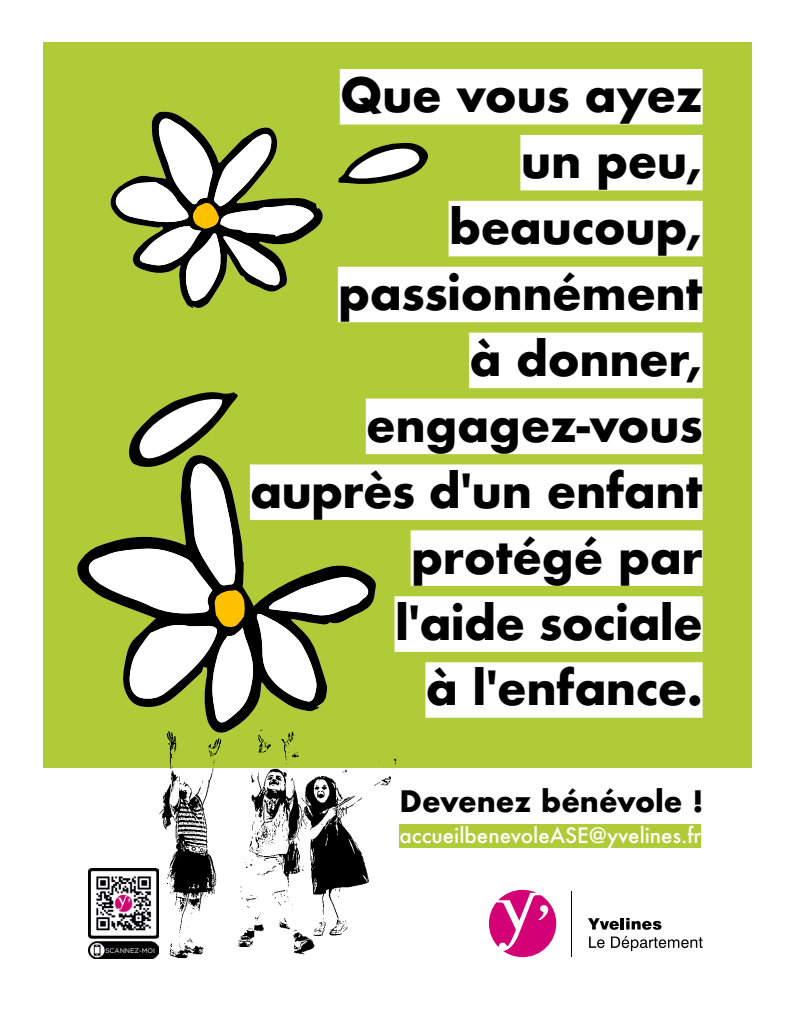
<style>
.page{position:relative;width:794px;height:1021px;background:#fff}
.page>*{position:absolute;margin:0;border:0;box-sizing:border-box;transform-origin:0 0}
.t1{font:700 45.8px/65.9px "Futura";letter-spacing:-.01em;color:#000;text-align:right}
.t2{font:700 28.8px "Futura";color:#000}
.t3{font:500 20.7px "Futura";color:#fff}
.t4{font:6.6px "Gotham";color:#fff}
</style>
<div class="page">
<div style="left:43px;top:43px;width:708px;height:724px;background:#afcb37"></div>
<svg style="left:588px;top:918px;width:31px;height:11px"></svg>
<hr style="left:620px;top:918px;width:4px;height:11px;background:#000">
<svg style="left:626px;top:917px;width:35px;height:12px"></svg>
<svg style="left:589px;top:936px;width:15px;height:12px"></svg>
<svg style="left:611px;top:935px;width:91px;height:16px"></svg>
<hr style="left:571px;top:891px;width:1px;height:66px;background:#000">
<svg style="left:489px;top:889px;width:67px;height:68px"></svg>
<svg style="left:338px;top:143px;width:90px;height:41px"></svg>
<svg style="left:77px;top:454px;width:299px;height:273px"></svg>
<svg style="left:86px;top:392px;width:283px;height:332px"></svg>
<div style="left:340px;top:69px;width:362px;height:55px;background:#fff"></div>
<div style="left:520px;top:135px;width:182px;height:55px;background:#fff"></div>
<div style="left:448px;top:201px;width:254px;height:55px;background:#fff"></div>
<div style="left:338px;top:267px;width:364px;height:55px;background:#fff"></div>
<div style="left:469px;top:332px;width:233px;height:56px;background:#fff"></div>
<div style="left:366px;top:398px;width:336px;height:56px;background:#fff"></div>
<div style="left:250px;top:464px;width:452px;height:56px;background:#fff"></div>
<div style="left:411px;top:530px;width:291px;height:56px;background:#fff"></div>
<div style="left:394px;top:596px;width:308px;height:56px;background:#fff"></div>
<div style="left:425px;top:662px;width:277px;height:55px;background:#fff"></div>
<svg style="left:110px;top:111px;width:213px;height:197px"></svg>
<svg style="left:114px;top:117px;width:201px;height:184px"></svg>
<img style="left:155px;top:727px;width:247px;height:231px">
<div style="left:399px;top:824px;width:302px;height:24px;background:#afcb37"></div>
<img style="left:88px;top:868px;width:70px;height:90px">
<div style="left:105px;top:945px;width:51px;height:9px;background:#010202"></div>
<p class="t4" style="left:105px;top:946px;width:51px">SCANNEZ-MOI</p>
<p class="t1" style="left:250px;top:62px;width:454px">Que vous ayez<br>un peu,<br>beaucoup, passionnément<br>à donner, engagez-vous auprès d'un enfant protégé par<br>l'aide sociale<br>à l'enfance.</p>
<p class="t2" style="left:399px;top:780px;width:305px">Devenez bénévole !</p>
<p class="t3" style="left:399px;top:821px;width:303px">accueilbenevoleASE@yvelines.fr</p>
</div>
